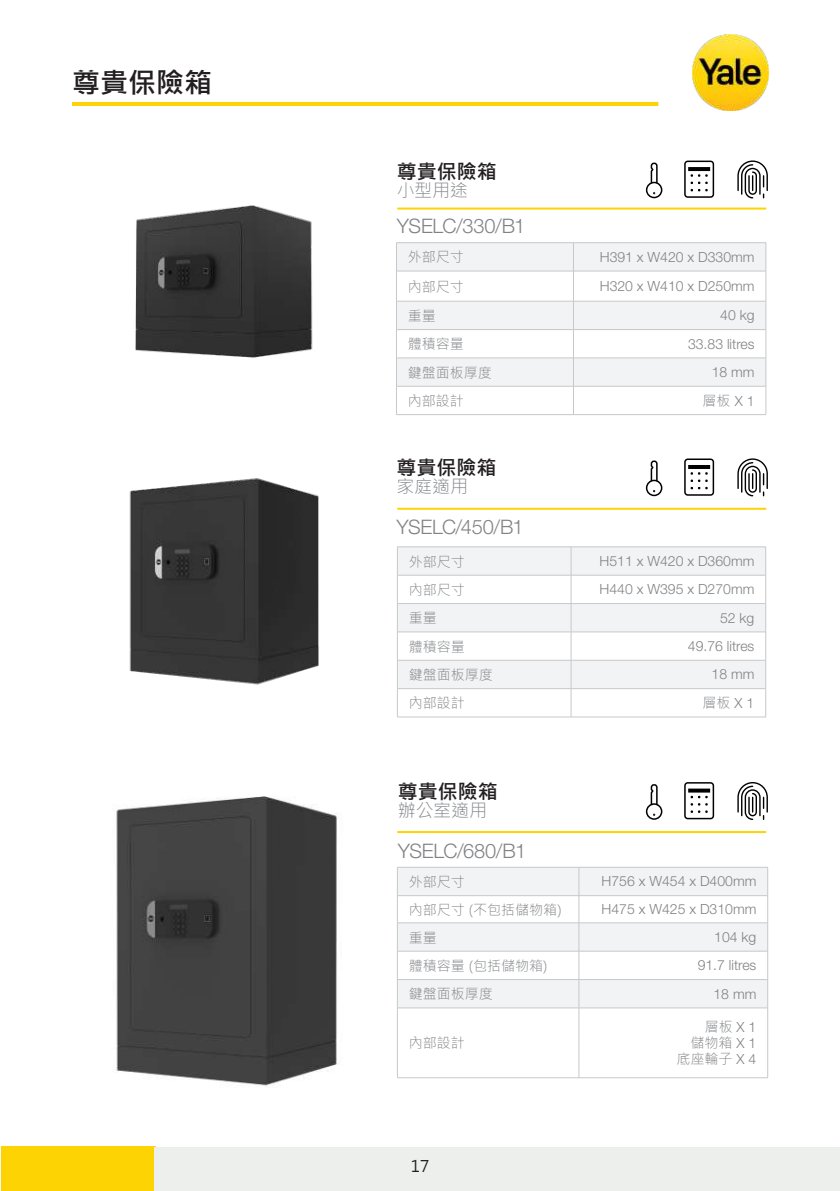
<style>
.page{position:relative;width:840px;height:1191px;background:#fff}
.page>*{position:absolute;margin:0;border:0;box-sizing:border-box;transform-origin:0 0}
.t1{font:700 28px "Microsoft Jheng Hei";color:#231f20}
.t2{font:300 20px "Helvetica Neue LT Std";letter-spacing:-.015em;color:#808285}
.t3{font:700 20px "Microsoft Jheng Hei";color:#231f20}
.t4{font:300 18px "Microsoft Jheng Hei";color:#818488}
.t5{font:16px "Microsoft Jheng Hei";color:#231f20}
.t6{font:300 14px "Helvetica Neue LT Std";color:#808285}
.t7{font:300 14px/16px "Microsoft Jheng Hei";color:#808285;text-align:right}
.t8{font:300 14px "Microsoft Jheng Hei";color:#818488}
.s1{font-family:"Helvetica Neue LT Std"}
.s2{font-family:"Helvetica Neue LT Std";color:#808285}
.s3{color:#818488}
</style>
<div class="page">
<hr style="left:72px;top:102px;width:586px;height:4px;background:#fed304">
<img style="left:692px;top:35px;width:75px;height:75px">
<div style="left:1px;top:1146px;width:154px;height:45px;background:#fed304"></div>
<div style="left:154px;top:1147px;width:685px;height:44px;background:#edefed"></div>
<hr style="left:397px;top:207px;width:368px;height:2px;background:#fed304">
<hr style="left:397px;top:508px;width:368px;height:2px;background:#fed304">
<hr style="left:397px;top:831px;width:368px;height:2px;background:#fed304">
<div style="left:398px;top:868px;width:369px;height:27px;background:#f2f3f4"></div>
<svg style="left:398px;top:896px;width:369px;height:181px"></svg>
<svg style="left:767px;top:867px;width:1px;height:141px"></svg>
<hr style="left:767px;top:1008px;width:1px;height:69px;background:#c7c8ca">
<hr style="left:397px;top:867px;width:181px;height:1px;background:#c7c8ca">
<hr style="left:578px;top:867px;width:189px;height:1px;background:#c7c8ca">
<hr style="left:397px;top:895px;width:181px;height:1px;background:#c7c8ca">
<hr style="left:578px;top:895px;width:189px;height:1px;background:#c7c8ca">
<hr style="left:397px;top:922px;width:181px;height:1px;background:#c7c8ca">
<hr style="left:578px;top:922px;width:189px;height:1px;background:#c7c8ca">
<hr style="left:397px;top:950px;width:181px;height:1px;background:#c7c8ca">
<hr style="left:578px;top:950px;width:189px;height:1px;background:#c7c8ca">
<hr style="left:397px;top:979px;width:181px;height:1px;background:#c7c8ca">
<svg style="left:397px;top:868px;width:1px;height:139px"></svg>
<hr style="left:578px;top:979px;width:189px;height:1px;background:#c7c8ca">
<svg style="left:578px;top:868px;width:1px;height:139px"></svg>
<hr style="left:397px;top:1007px;width:181px;height:1px;background:#c7c8ca">
<hr style="left:397px;top:1008px;width:1px;height:69px;background:#c7c8ca">
<hr style="left:578px;top:1007px;width:189px;height:1px;background:#c7c8ca">
<hr style="left:578px;top:1008px;width:1px;height:69px;background:#c7c8ca">
<hr style="left:397px;top:1077px;width:181px;height:1px;background:#c7c8ca">
<hr style="left:578px;top:1077px;width:189px;height:1px;background:#c7c8ca">
<svg style="left:397px;top:243px;width:368px;height:28px;fill:#f2f3f4"></svg>
<svg style="left:397px;top:300px;width:368px;height:86px;fill:#f2f3f4"></svg>
<svg style="left:765px;top:243px;width:1px;height:28px"></svg>
<hr style="left:765px;top:271px;width:1px;height:30px;background:#c7c8ca">
<svg style="left:765px;top:301px;width:1px;height:113px"></svg>
<hr style="left:396px;top:242px;width:177px;height:1px;background:#c7c8ca">
<svg style="left:396px;top:243px;width:1px;height:28px"></svg>
<hr style="left:573px;top:242px;width:192px;height:1px;background:#c7c8ca">
<svg style="left:573px;top:243px;width:1px;height:28px"></svg>
<hr style="left:396px;top:271px;width:177px;height:1px;background:#c7c8ca">
<hr style="left:396px;top:271px;width:1px;height:30px;background:#c7c8ca">
<hr style="left:573px;top:271px;width:192px;height:1px;background:#c7c8ca">
<hr style="left:573px;top:271px;width:1px;height:30px;background:#c7c8ca">
<hr style="left:396px;top:301px;width:177px;height:1px;background:#c7c8ca">
<hr style="left:573px;top:301px;width:192px;height:1px;background:#c7c8ca">
<hr style="left:396px;top:329px;width:177px;height:1px;background:#c7c8ca">
<hr style="left:573px;top:329px;width:192px;height:1px;background:#c7c8ca">
<hr style="left:396px;top:357px;width:177px;height:1px;background:#c7c8ca">
<hr style="left:573px;top:357px;width:192px;height:1px;background:#c7c8ca">
<hr style="left:396px;top:386px;width:177px;height:1px;background:#c7c8ca">
<svg style="left:396px;top:302px;width:1px;height:112px"></svg>
<hr style="left:573px;top:386px;width:192px;height:1px;background:#c7c8ca">
<svg style="left:573px;top:302px;width:1px;height:112px"></svg>
<hr style="left:396px;top:414px;width:177px;height:1px;background:#c7c8ca">
<hr style="left:573px;top:414px;width:192px;height:1px;background:#c7c8ca">
<svg style="left:398px;top:547px;width:367px;height:28px;fill:#f2f3f4"></svg>
<svg style="left:398px;top:576px;width:367px;height:140px"></svg>
<svg style="left:765px;top:547px;width:1px;height:170px"></svg>
<hr style="left:397px;top:546px;width:173px;height:1px;background:#c7c8ca">
<hr style="left:570px;top:546px;width:195px;height:1px;background:#c7c8ca">
<hr style="left:397px;top:575px;width:173px;height:1px;background:#c7c8ca">
<hr style="left:570px;top:575px;width:195px;height:1px;background:#c7c8ca">
<hr style="left:397px;top:603px;width:173px;height:1px;background:#c7c8ca">
<hr style="left:570px;top:603px;width:195px;height:1px;background:#c7c8ca">
<hr style="left:397px;top:631px;width:173px;height:1px;background:#c7c8ca">
<hr style="left:570px;top:631px;width:195px;height:1px;background:#c7c8ca">
<hr style="left:397px;top:660px;width:173px;height:1px;background:#c7c8ca">
<hr style="left:570px;top:660px;width:195px;height:1px;background:#c7c8ca">
<hr style="left:397px;top:688px;width:173px;height:1px;background:#c7c8ca">
<svg style="left:397px;top:547px;width:1px;height:169px"></svg>
<hr style="left:570px;top:688px;width:195px;height:1px;background:#c7c8ca">
<svg style="left:570px;top:547px;width:1px;height:169px"></svg>
<hr style="left:397px;top:716px;width:173px;height:1px;background:#c7c8ca">
<hr style="left:570px;top:716px;width:195px;height:1px;background:#c7c8ca">
<svg style="left:737px;top:160px;width:31px;height:39px"></svg>
<img style="left:135px;top:205px;width:178px;height:153px">
<img style="left:129px;top:478px;width:190px;height:207px">
<img style="left:116px;top:796px;width:222px;height:290px">
<div style="left:683px;top:161px;width:30px;height:37px;border:2px solid #000;border-radius:3px"></div>
<svg style="left:690px;top:174px;width:18px;height:18px"></svg>
<svg style="left:688px;top:167px;width:21px;height:4px"></svg>
<div style="left:645px;top:182px;width:17px;height:16px;border:2px solid #000;border-radius:50%"></div>
<svg style="left:649px;top:162px;width:9px;height:34px"></svg>
<svg style="left:737px;top:458px;width:31px;height:39px"></svg>
<div style="left:683px;top:458px;width:30px;height:38px;border:2px solid #000;border-radius:3px"></div>
<svg style="left:690px;top:472px;width:18px;height:18px"></svg>
<hr style="left:687px;top:465px;width:22px;height:4px;background:#000">
<div style="left:645px;top:480px;width:17px;height:16px;border:2px solid #000;border-radius:50%"></div>
<svg style="left:649px;top:460px;width:9px;height:34px"></svg>
<svg style="left:737px;top:782px;width:31px;height:38px"></svg>
<div style="left:683px;top:782px;width:30px;height:37px;border:2px solid #000;border-radius:3px"></div>
<svg style="left:690px;top:795px;width:18px;height:18px"></svg>
<svg style="left:688px;top:788px;width:21px;height:4px"></svg>
<div style="left:645px;top:803px;width:17px;height:16px;border:2px solid #000;border-radius:50%"></div>
<svg style="left:649px;top:784px;width:9px;height:33px"></svg>
<h1 class="t1" style="left:72px;top:65px;width:141px">尊貴保險箱</h1>
<h2 class="t3" style="left:396px;top:159px;width:101px">尊貴保險箱</h2>
<p class="t4" style="left:396px;top:179px;width:72px">小型用途</p>
<h2 class="t2" style="left:396px;top:214px;width:130px">YSELC/330/B1</h2>
<p class="t7" style="left:407px;top:249px;width:57px">外部尺寸</p>
<p class="t6" style="left:599px;top:248px;width:156px">H391 x W420 x D330mm</p>
<p class="t7" style="left:407px;top:278px;width:57px">內部尺寸</p>
<p class="t6" style="left:599px;top:277px;width:156px">H320 x W410 x D250mm</p>
<p class="t7" style="left:407px;top:308px;width:29px">重量</p>
<p class="t6" style="left:719px;top:307px;width:36px">40 kg</p>
<p class="t7" style="left:407px;top:336px;width:57px">體積容量</p>
<p class="t6" style="left:687px;top:335px;width:68px">33.83 litres</p>
<p class="t7" style="left:407px;top:364px;width:85px">鍵盤面板厚度</p>
<p class="t6" style="left:711px;top:363px;width:44px">18 mm</p>
<p class="t7" style="left:407px;top:393px;width:57px">內部設計</p>
<p class="t8" style="left:702px;top:392px;width:53px">層板 <span class="s1">X 1</span></p>
<h2 class="t3" style="left:396px;top:455px;width:101px">尊貴保險箱</h2>
<p class="t4" style="left:396px;top:475px;width:73px">家庭適用</p>
<h2 class="t2" style="left:396px;top:515px;width:129px">YSELC/450/B1</h2>
<p class="t7" style="left:408px;top:553px;width:57px">外部尺寸</p>
<p class="t6" style="left:599px;top:552px;width:156px">H511 x W420 x D360mm</p>
<p class="t7" style="left:408px;top:582px;width:57px">內部尺寸</p>
<p class="t6" style="left:599px;top:581px;width:156px">H440 x W395 x D270mm</p>
<p class="t7" style="left:408px;top:610px;width:29px">重量</p>
<p class="t6" style="left:719px;top:609px;width:36px">52 kg</p>
<p class="t7" style="left:408px;top:638px;width:57px">體積容量</p>
<p class="t6" style="left:687px;top:637px;width:68px">49.76 litres</p>
<p class="t7" style="left:408px;top:667px;width:85px">鍵盤面板厚度</p>
<p class="t6" style="left:711px;top:666px;width:44px">18 mm</p>
<p class="t7" style="left:408px;top:695px;width:57px">內部設計</p>
<p class="t8" style="left:702px;top:694px;width:53px">層板 <span class="s2">X 1</span></p>
<h2 class="t3" style="left:397px;top:779px;width:101px">尊貴保險箱</h2>
<p class="t4" style="left:397px;top:799px;width:91px">辦公室適用</p>
<h2 class="t2" style="left:397px;top:838px;width:130px">YSELC/680/B1</h2>
<p class="t7" style="left:408px;top:874px;width:57px">外部尺寸</p>
<p class="t6" style="left:601px;top:873px;width:156px">H756 x W454 x D400mm</p>
<p class="t7" style="left:408px;top:901px;width:154px">內部尺寸 (不包括儲物箱)</p>
<p class="t6" style="left:601px;top:900px;width:156px">H475 x W425 x D310mm</p>
<p class="t7" style="left:408px;top:929px;width:29px">重量</p>
<p class="t6" style="left:713px;top:928px;width:44px">104 kg</p>
<p class="t7" style="left:408px;top:957px;width:140px">體積容量 (包括儲物箱)</p>
<p class="t6" style="left:697px;top:956px;width:60px">91.7 litres</p>
<p class="t7" style="left:408px;top:986px;width:85px">鍵盤面板厚度</p>
<p class="t6" style="left:713px;top:985px;width:44px">18 mm</p>
<p class="t7" style="left:408px;top:1035px;width:57px">內部設計</p>
<p class="t7" style="left:676px;top:1019px;width:81px"><span class="s3">層板</span> <span class="s1">X 1<br></span>儲物箱 <span class="s1">X 1</span>底座輪子 <span class="s1">X 4</span></p>
<p class="t5" style="left:410px;top:1155px;width:20px">17</p>
</div>
